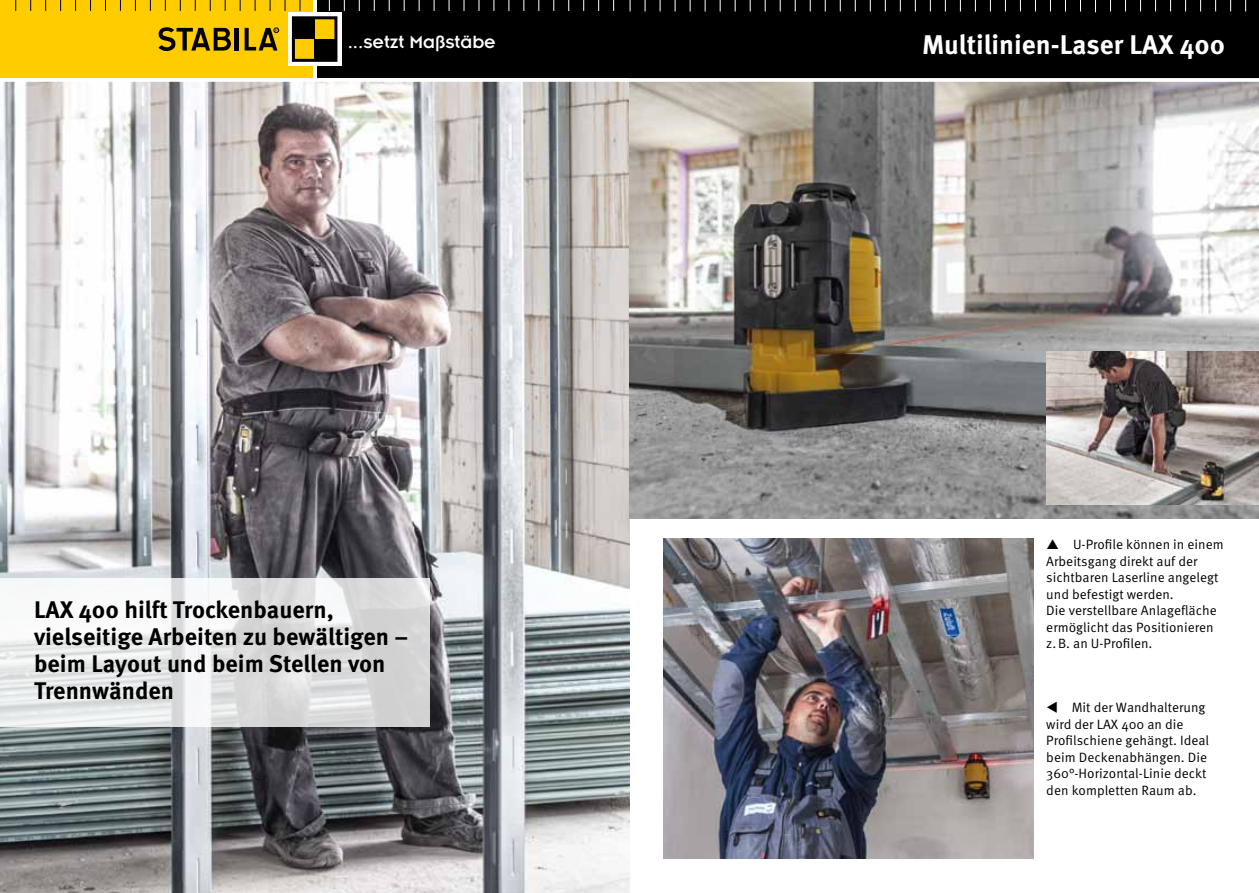
<style>
.page{position:relative;width:1259px;height:893px;background:#fff}
.page>*{position:absolute;margin:0;border:0;box-sizing:border-box;transform-origin:0 0}
.t1{font:700 27px "Meta Pro";color:#fff}
.t2{font:700 24px/27px "Meta Pro";color:#000}
.t3{font:19.5px "Insignia";color:#fff}
.t4{font:13.5px/16.5px "Meta Pro";color:#000}
</style>
<div class="page">
<div style="left:316px;top:0;width:313px;height:78px;background:#000"></div>
<div style="left:0;top:0;width:313px;height:78px;background:#fc0"></div>
<div style="left:288px;top:12px;width:53px;height:54px;background:linear-gradient(to right,#fff,#fff)"></div>
<div style="left:293px;top:39px;width:22px;height:21px;background:#fc0"></div>
<div style="left:315px;top:18px;width:21px;height:21px;background:#fc0"></div>
<div style="left:293px;top:18px;width:22px;height:21px;background:#000"></div>
<div style="left:315px;top:39px;width:21px;height:21px;background:#000"></div>
<div style="left:292px;top:16px;width:45px;height:46px;border:3px solid #000"></div>
<svg style="left:245px;top:28px;width:34px;height:23px"></svg>
<hr style="left:235px;top:28px;width:4px;height:22px;background:#000">
<svg style="left:158px;top:27px;width:73px;height:25px"></svg>
<div style="left:629px;top:0;width:630px;height:78px;background:#000"></div>
<svg style="left:1095px;top:0;width:1px;height:12px"></svg>
<img style="left:0;top:82px;width:629px;height:811px">
<img style="left:629px;top:82px;width:630px;height:437px">
<img style="left:663px;top:539px;width:370px;height:320px">
<svg style="left:0;top:578px;width:429px;height:149px"></svg>
<img style="left:1046px;top:352px;width:213px;height:153px">
<svg style="left:5px;top:78px;width:1254px;height:4px"></svg>
<h3 class="t3" style="left:348px;top:31px;width:150px">...setzt Maßstäbe</h3>
<h1 class="t1" style="left:922px;top:28px;width:304px">Multilinien-Laser LAX 400</h1>
<h2 class="t2" style="left:34px;top:596px;width:376px">LAX 400 hilft Trockenbauern, vielseitige Arbeiten zu bewältigen – beim Layout und beim Stellen von<br>Trennwänden</h2>
<p class="t4" style="left:1046px;top:537px;width:179px;text-indent:27px">U-Profile können in einem<br>Arbeitsgang direkt auf der sichtbaren -Laserline angelegt und -befestigt werden.<br>Die verstellbare Anlagefläche ermöglicht das Positionieren z.B. an U-Profilen.</p>
<p class="t4" style="left:1046px;top:699px;width:164px">▼ Mit der Wandhalterung wird der LAX 400 an die<br>Profilschiene gehängt. Ideal beim Deckenabhängen. Die<br>360°-Horizontal-Linie deckt den kompletten Raum ab.</p>
</div>
